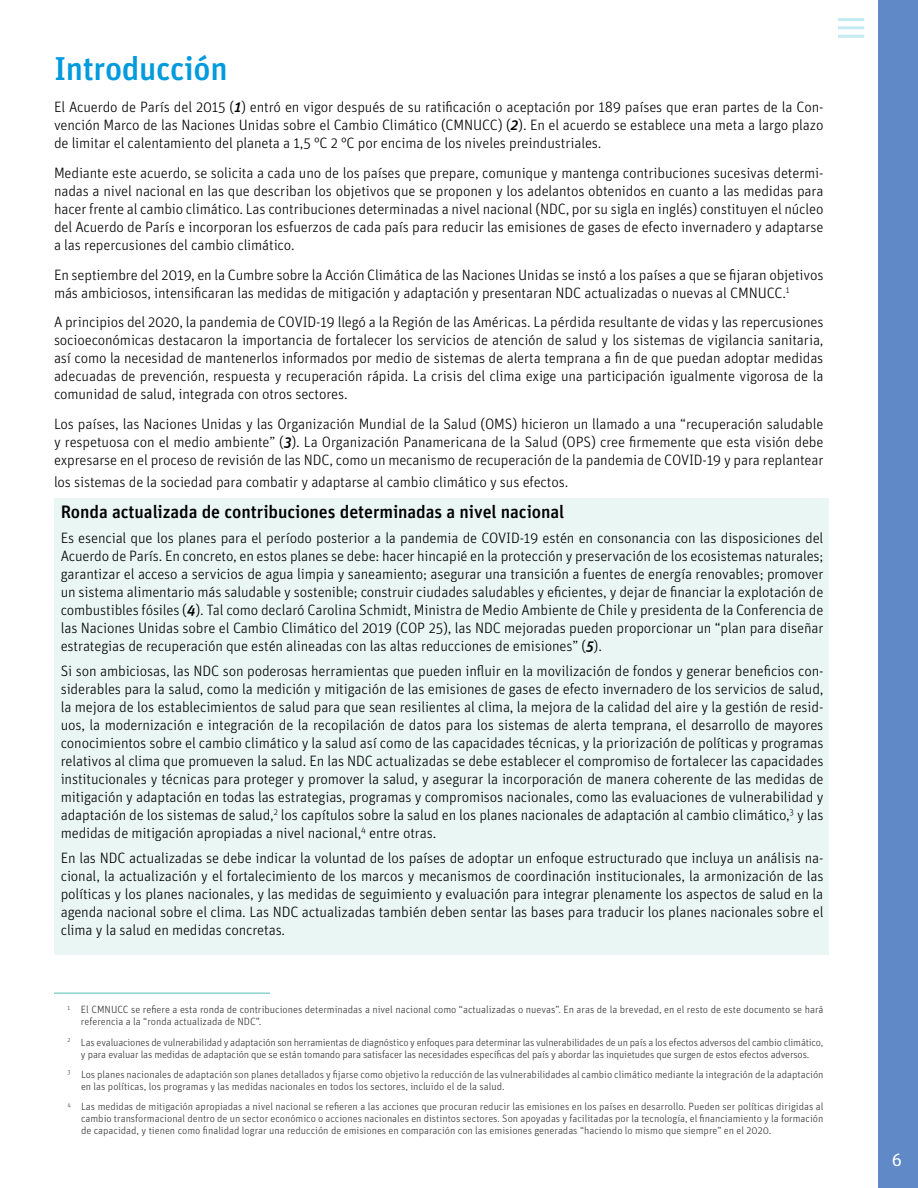
<style>
.page{position:relative;width:918px;height:1188px;background:#fff}
.page>*{position:absolute;margin:0;border:0;box-sizing:border-box;transform-origin:0 0}
.t1{font:500 33px "Unit OT";letter-spacing:-.01em;color:#009ade}
.t2{font:500 18px "Unit OT";letter-spacing:-.005em;color:#000}
.t3{font:18px "Unit OT";color:#fff}
.t4{font:300 15px/18px "Unit OT";letter-spacing:-.01em;color:#000;text-align:justify}
.t5{font:300 10.5px/12px "Unit OT";color:#333}
.s1{font-weight:500;font-style:italic}
</style>
<div class="page">
<div style="left:878px;top:0;width:40px;height:1188px;background:#5f89c7"></div>
<hr style="left:838px;top:18px;width:26px;height:3px;background:#c5eaf1">
<hr style="left:838px;top:35px;width:26px;height:3px;background:#c5eaf1">
<hr style="left:838px;top:26px;width:26px;height:3px;background:#c5eaf1">
<div style="left:54px;top:498px;width:774px;height:457px;background:#e9f6f4"></div>
<hr style="left:54px;top:992px;width:216px;height:2px;background:#8fd2c9">
<h1 class="t1" style="left:54px;top:48px;width:175px">Introducción</h1>
<p class="t4" style="left:54px;top:98px;width:771px">El Acuerdo de París del 2015 (<span class="s1">1</span>) entró en vigor después de su ratificación o aceptación por 189 países que eran partes de la Con&shy;vención Marco de las Naciones Unidas sobre el Cambio Climático (CMNUCC) (<span class="s1">2</span>). En el acuerdo se establece una meta a largo plazo de limitar el calentamiento del planeta a 1,5 °C 2 °C por encima de los niveles preindustriales.</p>
<p class="t4" style="left:54px;top:164px;width:771px">Mediante este acuerdo, se solicita a cada uno de los países que prepare, comunique y mantenga contribuciones sucesivas determi&shy;nadas a nivel nacional en las que describan los objetivos que se proponen y los adelantos obtenidos en cuanto a las medidas para hacer frente al cambio climático. Las contribuciones determinadas a nivel nacional (NDC, por su sigla en inglés) constituyen el núcleo del Acuerdo de París e incorporan los esfuerzos de cada país para reducir las emisiones de gases de efecto invernadero y adaptarse a las repercusiones del cambio climático.</p>
<p class="t4" style="left:54px;top:265px;width:771px">En septiembre del 2019, en la Cumbre sobre la Acción Climática de las Naciones Unidas se instó a los países a que se fijaran objetivos más ambiciosos, intensificaran las medidas de mitigación y adaptación y presentaran NDC actualizadas o nuevas al CMNUCC.<sup>1</sup></p>
<p class="t4" style="left:54px;top:313px;width:771px">A principios del 2020, la pandemia de COVID-19 llegó a la Región de las Américas. La pérdida resultante de vidas y las repercusiones socioeconómicas destacaron la importancia de fortalecer los servicios de atención de salud y los sistemas de vigilancia sanitaria, así como la necesidad de mantenerlos informados por medio de sistemas de alerta temprana a fin de que puedan adoptar medidas adecuadas de prevención, respuesta y recuperación rápida. La crisis del clima exige una participación igualmente vigorosa de la comunidad de salud, integrada con otros sectores.</p>
<p class="t4" style="left:54px;top:415px;width:771px">Los países, las Naciones Unidas y las Organización Mundial de la Salud (OMS) hicieron un llamado a una “recuperación saludable y respetuosa con el medio ambiente” (<span class="s1">3</span>). La Organización Panamericana de la Salud (OPS) cree firmemente que esta visión debe expresarse en el proceso de revisión de las NDC, como un mecanismo de recuperación de la pandemia de COVID-19 y para replantear</p>
<p class="t4" style="left:54px;top:473px;width:516px">los sistemas de la sociedad para combatir y adaptarse al cambio climático y sus efectos.</p>
<p class="t2" style="left:61px;top:501px;width:505px">Ronda actualizada de contribuciones determinadas a nivel nacional</p>
<p class="t4" style="left:61px;top:529px;width:764px">Es esencial que los planes para el período posterior a la pandemia de COVID-19 estén en consonancia con las disposiciones del Acuerdo de París. En concreto, en estos planes se debe: hacer hincapié en la protección y preservación de los ecosistemas naturales; garantizar el acceso a servicios de agua limpia y saneamiento; asegurar una transición a fuentes de energía renovables; promover un sistema alimentario más saludable y sostenible; construir ciudades saludables y eficientes, y dejar de financiar la explotación de combustibles fósiles (<span class="s1">4</span>). Tal como declaró Carolina Schmidt, Ministra de Medio Ambiente de Chile y presidenta de la Conferencia de las Naciones Unidas sobre el Cambio Climático del 2019 (COP 25), las NDC mejoradas pueden proporcionar un “plan para diseñar estrategias de recuperación que estén alineadas con las altas reducciones de emisiones” (<span class="s1">5</span>).</p>
<p class="t4" style="left:61px;top:662px;width:764px">Si son ambiciosas, las NDC son poderosas herramientas que pueden influir en la movilización de fondos y generar beneficios con&shy;siderables para la salud, como la medición y mitigación de las emisiones de gases de efecto invernadero de los servicios de salud, la mejora de los establecimientos de salud para que sean resilientes al clima, la mejora de la calidad del aire y la gestión de resid&shy;uos, la modernización e integración de la recopilación de datos para los sistemas de alerta temprana, el desarrollo de mayores conocimientos sobre el cambio climático y la salud así como de las capacidades técnicas, y la priorización de políticas y programas relativos al clima que promueven la salud. En las NDC actualizadas se debe establecer el compromiso de fortalecer las capacidades institucionales y técnicas para proteger y promover la salud, y asegurar la incorporación de manera coherente de las medidas de mitigación y adaptación en todas las estrategias, programas y compromisos nacionales, como las evaluaciones de vulnerabilidad y adaptación de los sistemas de salud,<sup>2</sup> los capítulos sobre la salud en los planes nacionales de adaptación al cambio climático,<sup>3</sup> y las medidas de mitigación apropiadas a nivel nacional,<sup>4</sup> entre otras.</p>
<p class="t4" style="left:61px;top:848px;width:764px">En las NDC actualizadas se debe indicar la voluntad de los países de adoptar un enfoque estructurado que incluya un análisis na&shy;cional, la actualización y el fortalecimiento de los marcos y mecanismos de coordinación institucionales, la armonización de las políticas y los planes nacionales, y las medidas de seguimiento y evaluación para integrar plenamente los aspectos de salud en la agenda nacional sobre el clima. Las NDC actualizadas también deben sentar las bases para traducir los planes nacionales sobre el clima y la salud en medidas concretas.</p>
<p class="t5" style="left:81px;top:1004px;width:744px;text-indent:-13px"><sup>1</sup> El CMNUCC se refiere a esta ronda de contribuciones determinadas a nivel nacional como “actualizadas o nuevas”. En aras de la brevedad, en el resto de este documento se hará referencia a la “ronda actualizada de NDC”.</p>
<p class="t5" style="left:68px;top:1036px;width:757px;text-align:center"><sup>2</sup> Las evaluaciones de vulnerabilidad y adaptación son herramientas de diagnóstico y enfoques para determinar las vulnerabilidades de un país a los efectos adversos del cambio climático, y para evaluar las medidas de adaptación que se están tomando para satisfacer las necesidades específicas del país y abordar las inquietudes que surgen de estos efectos adversos.</p>
<p class="t5" style="left:81px;top:1068px;width:744px;text-indent:-14px"><sup>3</sup> Los planes nacionales de adaptación son planes detallados y fijarse como objetivo la reducción de las vulnerabilidades al cambio climático mediante la integración de la adaptación en las políticas, los programas y las medidas nacionales en todos los sectores, incluido el de la salud.</p>
<p class="t5" style="left:81px;top:1101px;width:744px;text-align:justify;text-indent:-14px"><sup>4</sup> Las medidas de mitigación apropiadas a nivel nacional se refieren a las acciones que procuran reducir las emisiones en los países en desarrollo. Pueden ser políticas dirigidas al cambio transformacional dentro de un sector económico o acciones nacionales en distintos sectores. Son apoyadas y facilitadas por la tecnología, el financiamiento y la formación de capacidad, y tienen como finalidad lograr una reducción de emisiones en comparación con las emisiones generadas “haciendo lo mismo que siempre” en el 2020.</p>
<p class="t3" style="left:892px;top:1148px;width:12px">6</p>
</div>
